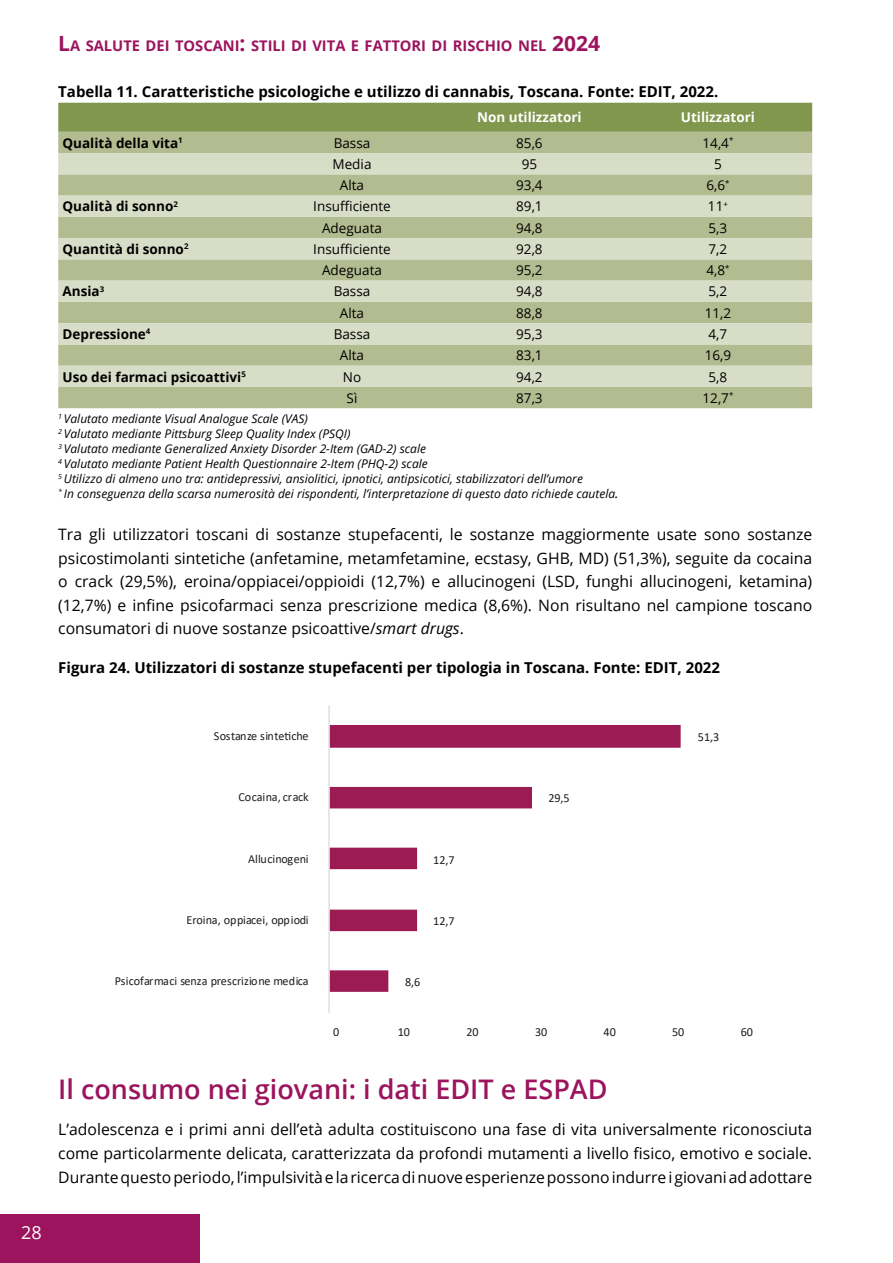
<style>
.page{position:relative;width:893px;height:1263px;background:#fff}
.page>*{position:absolute;margin:0;border:0;box-sizing:border-box;transform-origin:0 0}
.titolo_paragrafo{font:600 27px "Open Sans";color:#9b145d}
.t1{font:18px "Open Sans";color:#fff}
.testo{font:15.75px/23.7px "Open Sans";color:#000;text-align:justify}
.titolo_tab_fig{font:700 15px "Open Sans";color:#000}
.t2{font:700 14.7px "Open Sans";color:#9b145d}
.corpo_tabella{font:13.5px "Open Sans";color:#000}
.corpo_tabella-2{font:700 13.5px "Open Sans";color:#000}
.intestazione_tabella{font:700 13.5px "Open Sans";color:#fff}
.t3{font:12.3px "Calibri";letter-spacing:-.005em;color:#1d1d1b}
.nota_tab_fig{font:italic 12px "Open Sans";color:#000}
.s1{font-size:21px}
.s2{font-size:13.5px}
.s3{font-style:italic}
</style>
<div class="page">
<div style="left:0;top:1214px;width:200px;height:49px;background:#9b145d"></div>
<div style="left:58px;top:103px;width:754px;height:29px;background:#81974d"></div>
<div style="left:58px;top:132px;width:754px;height:276px;background:#b3bc90"></div>
<svg style="left:58px;top:153px;width:754px;height:234px;background:#c7ceae"></svg>
<svg style="left:330px;top:725px;width:351px;height:267px"></svg>
<hr style="left:328px;top:705px;width:2px;height:308px;background:#d9d9d9">
<p class="t2" style="left:58px;top:35px;width:543px"><span class="s1">L</span>A SALUTE DEI TOSCANI<span class="s1">:</span> STILI DI VITA E FATTORI DI RISCHIO NEL <span class="s1">2024</span></p>
<p class="titolo_tab_fig" style="left:58px;top:80px;width:662px">Tabella 11. Caratteristiche psicologiche e utilizzo di cannabis, Toscana. Fonte: EDIT, 2022.</p>
<p class="intestazione_tabella" style="left:477px;top:108px;width:106px">Non utilizzatori</p>
<p class="intestazione_tabella" style="left:681px;top:108px;width:76px">Utilizzatori</p>
<p class="corpo_tabella-2" style="left:63px;top:133px;width:122px">Qualità della vita<sup>1</sup></p>
<p class="corpo_tabella" style="left:334px;top:133px;width:38px">Bassa</p>
<p class="corpo_tabella" style="left:516px;top:133px;width:28px">85,6</p>
<p class="corpo_tabella" style="left:702px;top:133px;width:32px">14,4<sup>*</sup></p>
<p class="corpo_tabella" style="left:333px;top:155px;width:40px">Media</p>
<p class="corpo_tabella" style="left:522px;top:155px;width:17px">95</p>
<p class="corpo_tabella" style="left:714px;top:155px;width:9px">5</p>
<p class="corpo_tabella" style="left:340px;top:176px;width:26px">Alta</p>
<p class="corpo_tabella" style="left:516px;top:176px;width:28px">93,4</p>
<p class="corpo_tabella" style="left:706px;top:176px;width:25px">6,6<sup>*</sup></p>
<p class="corpo_tabella-2" style="left:63px;top:197px;width:117px">Qualità di sonno<sup>2</sup></p>
<p class="corpo_tabella" style="left:313px;top:197px;width:79px">Insufficiente</p>
<p class="corpo_tabella" style="left:516px;top:197px;width:28px">89,1</p>
<p class="corpo_tabella" style="left:708px;top:197px;width:21px">11<sup>+</sup></p>
<p class="corpo_tabella" style="left:322px;top:218px;width:61px">Adeguata</p>
<p class="corpo_tabella" style="left:516px;top:218px;width:28px">94,8</p>
<p class="corpo_tabella" style="left:709px;top:218px;width:20px">5,3</p>
<p class="corpo_tabella-2" style="left:63px;top:239px;width:127px">Quantità di sonno<sup>2</sup></p>
<p class="corpo_tabella" style="left:313px;top:240px;width:79px">Insufficiente</p>
<p class="corpo_tabella" style="left:516px;top:240px;width:28px">92,8</p>
<p class="corpo_tabella" style="left:709px;top:240px;width:20px">7,2</p>
<p class="corpo_tabella" style="left:322px;top:261px;width:61px">Adeguata</p>
<p class="corpo_tabella" style="left:516px;top:261px;width:28px">95,2</p>
<p class="corpo_tabella" style="left:706px;top:261px;width:25px">4,8<sup>*</sup></p>
<p class="corpo_tabella-2" style="left:63px;top:282px;width:43px">Ansia<sup>3</sup></p>
<p class="corpo_tabella" style="left:334px;top:282px;width:38px">Bassa</p>
<p class="corpo_tabella" style="left:516px;top:282px;width:28px">94,8</p>
<p class="corpo_tabella" style="left:709px;top:282px;width:20px">5,2</p>
<p class="corpo_tabella" style="left:340px;top:304px;width:26px">Alta</p>
<p class="corpo_tabella" style="left:516px;top:304px;width:28px">88,8</p>
<p class="corpo_tabella" style="left:705px;top:304px;width:28px">11,2</p>
<p class="corpo_tabella-2" style="left:63px;top:325px;width:89px">Depressione<sup>4</sup></p>
<p class="corpo_tabella" style="left:334px;top:325px;width:38px">Bassa</p>
<p class="corpo_tabella" style="left:516px;top:325px;width:28px">95,3</p>
<p class="corpo_tabella" style="left:709px;top:325px;width:20px">4,7</p>
<p class="corpo_tabella" style="left:340px;top:346px;width:26px">Alta</p>
<p class="corpo_tabella" style="left:516px;top:346px;width:28px">83,1</p>
<p class="corpo_tabella" style="left:705px;top:346px;width:28px">16,9</p>
<p class="corpo_tabella-2" style="left:63px;top:367px;width:185px">Uso dei farmaci psicoattivi<sup>5</sup></p>
<p class="corpo_tabella" style="left:343px;top:367px;width:20px">No</p>
<p class="corpo_tabella" style="left:516px;top:367px;width:28px">94,2</p>
<p class="corpo_tabella" style="left:709px;top:367px;width:20px">5,8</p>
<p class="corpo_tabella" style="left:347px;top:389px;width:12px">Sì</p>
<p class="corpo_tabella" style="left:516px;top:389px;width:28px">87,3</p>
<p class="corpo_tabella" style="left:702px;top:389px;width:32px">12,7<sup>*</sup></p>
<p class="nota_tab_fig" style="left:58px;top:411px;width:251px"><sup>1</sup> Valutato mediante Visual Analogue Scale (VAS)</p>
<p class="nota_tab_fig" style="left:58px;top:426px;width:294px"><sup>2</sup> Valutato mediante Pittsburg Sleep Quality Index (PSQI)</p>
<p class="nota_tab_fig" style="left:58px;top:441px;width:369px"><sup>3</sup> Valutato mediante Generalized Anxiety Disorder 2-Item (GAD-2) scale</p>
<p class="nota_tab_fig" style="left:58px;top:456px;width:371px"><sup>4</sup> Valutato mediante Patient Health Questionnaire 2-Item (PHQ-2) scale</p>
<p class="nota_tab_fig" style="left:58px;top:471px;width:526px"><sup>5</sup> Utilizzo di almeno uno tra: antidepressivi, ansiolitici, ipnotici, antipsicotici, stabilizzatori dell’umore</p>
<p class="nota_tab_fig" style="left:58px;top:486px;width:562px"><sup>*</sup> In conseguenza della scarsa numerosità dei rispondenti, l’interpretazione di questo dato richiede cautela<span class="s2">.</span></p>
<p class="testo" style="left:58px;top:522px;width:755px">Tra gli utilizzatori toscani di sostanze stupefacenti, le sostanze maggiormente usate sono sostanze psicostimolanti sintetiche (anfetamine, metamfetamine, ecstasy, GHB, MD) (51,3%), seguite da cocaina o crack (29,5%), eroina/oppiacei/oppioidi (12,7%) e allucinogeni (LSD, funghi allucinogeni, ketamina) (12,7%) e infine psicofarmaci senza prescrizione medica (8,6%). Non risultano nel campione toscano consumatori di nuove sostanze psicoattive/<span class="s3">smart drugs</span>.</p>
<p class="titolo_tab_fig" style="left:58px;top:657px;width:663px">Figura 24. Utilizzatori di sostanze stupefacenti per tipologia in Toscana. Fonte: EDIT, 2022</p>
<p class="t3" style="left:214px;top:727px;width:96px">Sostanze sintetiche</p>
<p class="t3" style="left:698px;top:728px;width:23px">51,3</p>
<p class="t3" style="left:239px;top:789px;width:72px">Cocaina, crack</p>
<p class="t3" style="left:548px;top:789px;width:23px">29,5</p>
<p class="t3" style="left:248px;top:850px;width:62px">Allucinogeni</p>
<p class="t3" style="left:433px;top:851px;width:23px">12,7</p>
<p class="t3" style="left:187px;top:911px;width:124px">Eroina, oppiacei, oppiodi</p>
<p class="t3" style="left:433px;top:912px;width:23px">12,7</p>
<p class="t1" style="left:21px;top:1220px;width:22px">28</p>
<p class="t3" style="left:115px;top:973px;width:195px">Psicofarmaci senza prescrizione medica</p>
<p class="t3" style="left:405px;top:973px;width:17px">8,6</p>
<p class="t3" style="left:333px;top:1023px;width:8px">0</p>
<p class="t3" style="left:398px;top:1023px;width:14px">10</p>
<p class="t3" style="left:466px;top:1023px;width:14px">20</p>
<p class="t3" style="left:535px;top:1023px;width:14px">30</p>
<p class="t3" style="left:604px;top:1023px;width:14px">40</p>
<p class="t3" style="left:672px;top:1023px;width:14px">50</p>
<p class="t3" style="left:741px;top:1023px;width:14px">60</p>
<p class="titolo_paragrafo" style="left:58px;top:1071px;width:551px">Il consumo nei giovani: i dati EDIT e ESPAD</p>
<p class="testo" style="left:58px;top:1117px;width:755px">L’adolescenza e i primi anni dell’età adulta costituiscono una fase di vita universalmente riconosciuta come particolarmente delicata, caratterizzata da profondi mutamenti a livello fisico, emotivo e sociale.<br>Durante questo periodo, l’impulsività e la ricerca di nuove esperienze possono indurre i giovani ad adottare</p>
</div>
